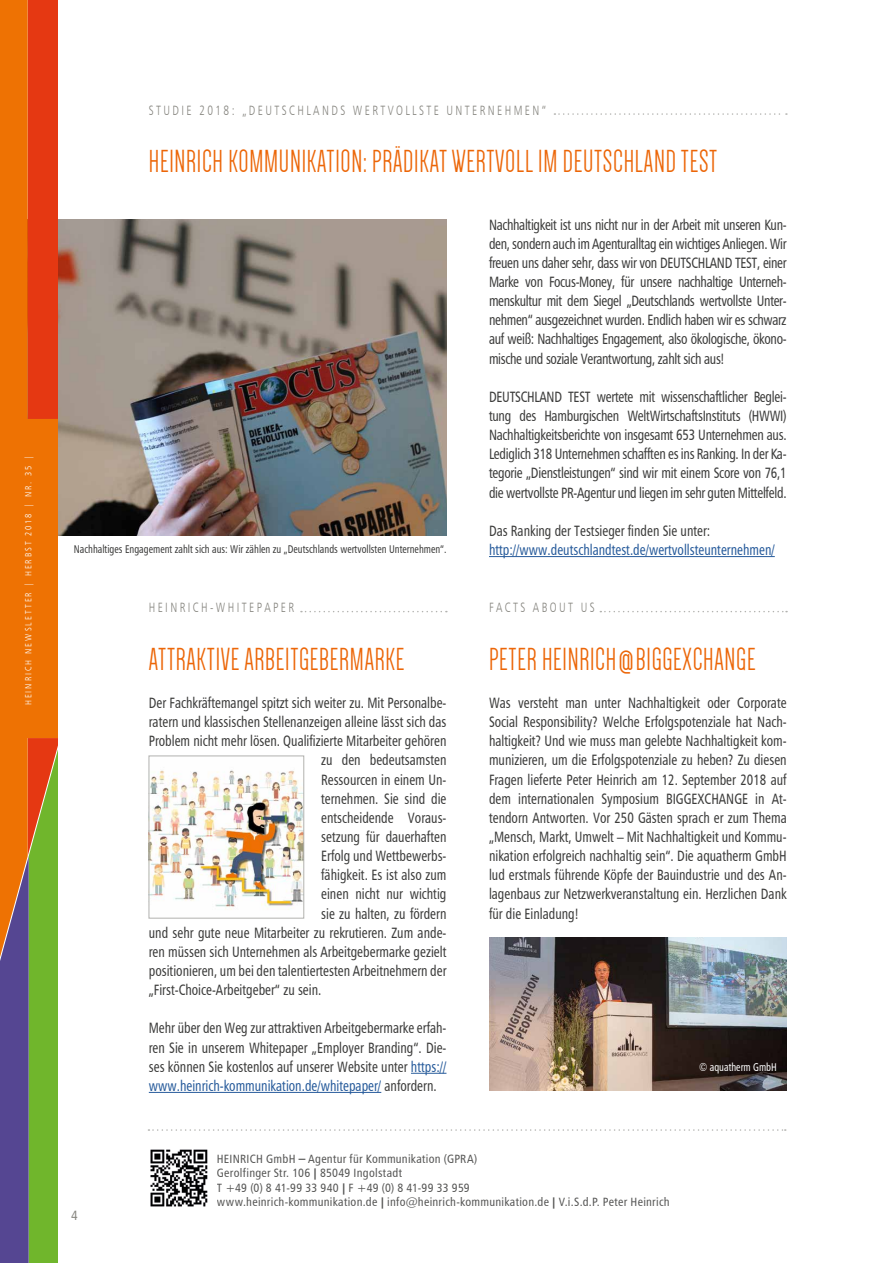
<style>
.page{position:relative;width:893px;height:1263px;background:#fff}
.page>*{position:absolute;margin:0;border:0;box-sizing:border-box;transform-origin:0 0}
.t1{font:33px "Dense";letter-spacing:.025em;color:#ec6608;scale:.88 1}
.t2{font:15px/19.2px "Humanist 777 BT Roman Condensed B";color:#3c3c3b;text-align:justify;scale:.88 1}
.t3{font:15px "Humanist 777 BT Roman Condensed B";color:#275b9b;scale:.88 1}
.t4{font:13.5px "Humanist 777 BT Light Condensed B";letter-spacing:.2em;color:#878680;scale:.88 1}
.t5{font:13.5px "Humanist 777 BT Roman Condensed B";color:#878680}
.t6{font:12px/14.4px "Humanist 777 BT Roman Condensed B";letter-spacing:.02em;color:#575756}
.t7{font:11.25px "Humanist 777 BT Roman Condensed B";color:#3c3c3b;scale:.88 1}
.t8{font:11.25px "Humanist 777 BT Roman Condensed B";color:#fff;scale:.88 1}
.t9{font:9px "Humanist 777 BT Light Condensed B";letter-spacing:.22em;color:#fff}
.s1{color:#275b9b}
.s2{font-size:15px;color:#3c3c3b}
.s3{font-family:"Arial";font-weight:700}
</style>
<div class="page">
<img style="left:57px;top:219px;width:389px;height:317px">
<svg style="left:0;top:0;width:57px;height:1263px;background:#c06d22"></svg>
<hr style="left:489px;top:556px;width:286px;height:1px;background:#275b9b">
<img style="left:150px;top:1149px;width:58px;height:58px">
<svg style="left:554px;top:113px;width:233px;height:2px"></svg>
<svg style="left:301px;top:611px;width:146px;height:1px"></svg>
<hr style="left:411px;top:1073px;width:35px;height:1px;background:#275b9b">
<hr style="left:149px;top:1092px;width:232px;height:1px;background:#275b9b">
<img style="left:151px;top:770px;width:151px;height:140px">
<div style="left:149px;top:755px;width:155px;height:163px;border:1px solid #b2b2af"></div>
<img style="left:489px;top:938px;width:298px;height:153px">
<svg style="left:148px;top:1129px;width:638px;height:2px"></svg>
<svg style="left:600px;top:611px;width:187px;height:1px"></svg>
<p class="t9" style="left:23px;top:705px;width:252px;rotate:-90deg">HEINRICH NEWSLETTER | HERBST 2018 | NR. 35 |</p>
<p class="t4" style="left:149px;top:102px;width:453px">STUDIE 2018: „DEUTSCHLANDS WERTVOLLSTE UNTERNEHMEN“</p>
<h1 class="t1" style="left:149px;top:145px;width:648px">HEINRICH KOMMUNIKATION: PRÄDIKAT WERTVOLL IM DEUTSCHLAND TEST</h1>
<p class="t7" style="left:74px;top:542px;width:425px">Nachhaltiges Engagement zahlt sich aus: Wir zählen zu „Deutschlands wertvollsten Unternehmen“.</p>
<p class="t4" style="left:149px;top:599px;width:166px">HEINRICH-WHITEPAPER</p>
<p class="t2" style="left:489px;top:215px;width:340px">Nachhaltigkeit ist uns nicht nur in der Arbeit mit unseren Kun&shy;den, sondern auch im Agenturalltag ein wichtiges Anliegen. Wir freuen uns daher sehr, dass wir von DEUTSCHLAND TEST, einer Marke von Focus-Money, für unsere nachhaltige Unterneh&shy;menskultur mit dem Siegel „Deutschlands wertvollste Unter&shy;nehmen“ ausgezeichnet wurden. Endlich haben wir es schwarz auf weiß: Nachhaltiges Engagement, also ökologische, ökono&shy;mische und soziale Verantwortung, zahlt sich aus!</p>
<p class="t2" style="left:489px;top:387px;width:340px">DEUTSCHLAND TEST wertete mit wissenschaftlicher Beglei&shy;tung des Hamburgischen WeltWirtschaftsInstituts (HWWI)<br>Nachhaltigkeitsberichte von insgesamt 653 Unternehmen aus.<br>Lediglich 318 Unternehmen schafften es ins Ranking. In der Ka&shy;tegorie „Dienstleistungen“ sind wir mit einem Score von 76,1 die wertvollste PR-Agentur und liegen im sehr guten Mittelfeld.</p>
<p class="t2" style="left:489px;top:521px;width:253px">Das Ranking der Testsieger finden Sie unter:</p>
<p class="t3" style="left:489px;top:540px;width:326px">http://www.deutschlandtest.de/wertvollsteunternehmen/</p>
<p class="t4" style="left:489px;top:599px;width:122px">FACTS ABOUT US</p>
<h1 class="t1" style="left:149px;top:643px;width:292px">ATTRAKTIVE ARBEITGEBERMARKE</h1>
<h1 class="t1" style="left:489px;top:643px;width:304px">PETER HEINRICH @ BIGGEXCHANGE</h1>
<p class="t2" style="left:149px;top:693px;width:340px">Der Fachkräftemangel spitzt sich weiter zu. Mit Personalbe-</p>
<p class="t2" style="left:149px;top:712px;width:340px">ratern und klassischen Stellenanzeigen alleine lässt sich das</p>
<p class="t2" style="left:149px;top:731px;width:340px">Problem nicht mehr lösen. Qualifizierte Mitarbeiter gehören</p>
<p class="t2" style="left:321px;top:750px;width:144px">zu den bedeutsamsten</p>
<p class="t2" style="left:321px;top:769px;width:144px">Ressourcen in einem Un-</p>
<p class="t2" style="left:321px;top:789px;width:144px">ternehmen. Sie sind die</p>
<p class="t2" style="left:321px;top:808px;width:144px">entscheidende Voraus-</p>
<p class="t2" style="left:321px;top:827px;width:144px">setzung für dauerhaften</p>
<p class="t2" style="left:321px;top:846px;width:144px">Erfolg und Wettbewerbs-</p>
<p class="t2" style="left:321px;top:865px;width:144px">fähigkeit. Es ist also zum</p>
<p class="t2" style="left:321px;top:884px;width:144px">einen nicht nur wichtig</p>
<p class="t2" style="left:321px;top:903px;width:144px">sie zu halten, zu fördern</p>
<p class="t2" style="left:149px;top:922px;width:340px">und sehr gute neue Mitarbeiter zu rekrutieren. Zum ande-</p>
<p class="t2" style="left:149px;top:942px;width:340px">ren müssen sich Unternehmen als Arbeitgebermarke gezielt</p>
<p class="t2" style="left:149px;top:961px;width:340px">positionieren, um bei den talentiertesten Arbeitnehmern der</p>
<p class="t2" style="left:149px;top:980px;width:198px">„First-Choice-Arbeitgeber“ zu sein.</p>
<p class="t2" style="left:149px;top:1018px;width:340px">Mehr über den Weg zur attraktiven Arbeitgebermarke erfah&shy;ren Sie in unserem Whitepaper „Employer Branding“. Die&shy;ses können Sie kostenlos auf unserer Website unter <span class="s1">https:// www.heinrich-kommunikation.de/whitepaper/</span> anfordern.</p>
<p class="t2" style="left:489px;top:693px;width:340px">Was versteht man unter Nachhaltigkeit oder Corporate Social Responsibility? Welche Erfolgspotenziale hat Nach&shy;haltigkeit? Und wie muss man gelebte Nachhaltigkeit kom&shy;munizieren, um die Erfolgspotenziale zu heben? Zu diesen Fragen lieferte Peter Heinrich am 12. September 2018 auf dem internationalen Symposium BIGGEXCHANGE in At&shy;tendorn Antworten. Vor 250 Gästen sprach er zum Thema „Mensch, Markt, Umwelt – Mit Nachhaltigkeit und Kommu&shy;nikation erfolgreich nachhaltig sein“. Die aquatherm GmbH lud erstmals führende Köpfe der Bauindustrie und des An&shy;lagenbaus zur Netzwerkveranstaltung ein. Herzlichen Dank für die Einladung!</p>
<p class="t8" style="left:699px;top:1060px;width:90px">© aquatherm GmbH</p>
<p class="t5" style="left:71px;top:1207px;width:8px">4</p>
<p class="t6" style="left:217px;top:1151px;width:454px">HEINRICH GmbH <span class="s2">–</span> Agentur für Kommunikation (GPRA)<br>Gerolfinger Str. 106 <span class="s3">|</span> 85049 Ingolstadt<br>T +49 (0) 8 41-99 33 940 <span class="s3">|</span> F +49 (0) 8 41-99 33 959<br>www.heinrich-kommunikation.de <span class="s3">|</span> info@heinrich-kommunikation.de <span class="s3">|</span> V.i.S.d.P. Peter Heinrich</p>
</div>
